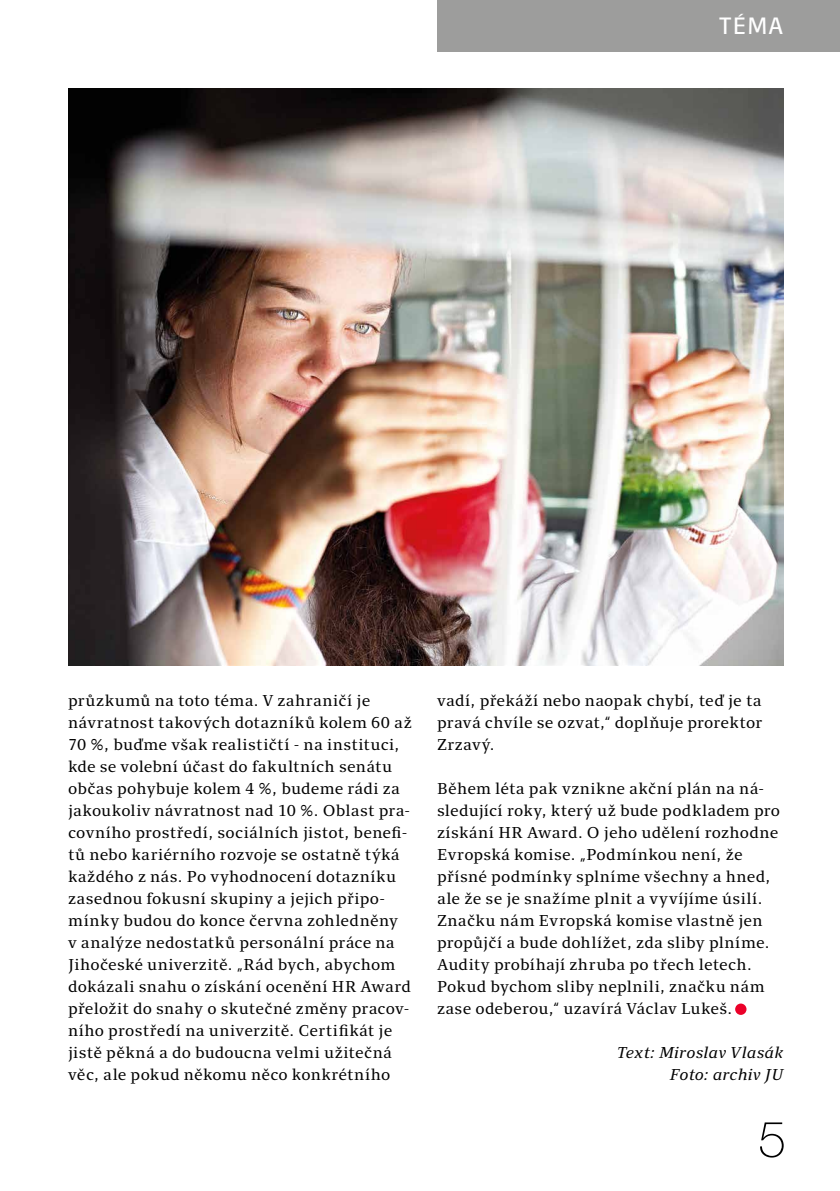
<style>
.page{position:relative;width:840px;height:1191px;background:#fff}
.page>*{position:absolute;margin:0;border:0;box-sizing:border-box;transform-origin:0 0}
.t1{font:100 50px "Helvetica Neue LT Pro";color:#000}
.t2{font:24px "Clara Sans";color:#fff}
.t3{font:16px/22px "Clara Serif";letter-spacing:.02em;color:#000}
.t4{font:italic 16px/22px "Clara Serif";letter-spacing:.015em;color:#000;text-align:right}
</style>
<div class="page">
<div style="left:437px;top:0;width:402px;height:51px;background:#9d9d9c"></div>
<img style="left:68px;top:89px;width:714px;height:577px">
<svg style="left:734px;top:1003px;width:12px;height:12px"></svg>
<h2 class="t2" style="left:718px;top:13px;width:66px">TÉMA</h2>
<p class="t3" style="left:68px;top:690px;width:345px">průzkumů na toto téma. V zahraničí je návratnost takových dotazníků kolem 60 až 70 %, buďme však realističtí - na instituci, kde se volební účast do fakultních senátu občas pohybuje kolem 4 %, budeme rádi za jakoukoliv návratnost nad 10 %. Oblast pra&shy;covního prostředí, sociálních jistot, benefi&shy;tů nebo kariérního rozvoje se ostatně týká každého z nás. Po vyhodnocení dotazníku zasednou fokusní skupiny a jejich připo&shy;mínky budou do konce června zohledněny<br>v analýze nedostatků personální práce na Jihočeské univerzitě. „Rád bych, abychom dokázali snahu o získání ocenění HR Award přeložit do snahy o skutečné změny pracov&shy;ního prostředí na univerzitě. Certifikát je jistě pěkná a do budoucna velmi užitečná věc, ale pokud někomu něco konkrétního</p>
<p class="t3" style="left:437px;top:690px;width:326px;text-align:justify">vadí, překáží nebo naopak chybí, teď je ta pravá chvíle se ozvat,“ doplňuje prorektor Zrzavý.</p>
<p class="t3" style="left:437px;top:778px;width:344px">Během léta pak vznikne akční plán na ná&shy;sledující roky, který už bude podkladem pro získání HR Award. O jeho udělení rozhodne Evropská komise. „Podmínkou není, že přísné podmínky splníme všechny a hned, ale že se je snažíme plnit a vyvíjíme úsilí.<br>Značku nám Evropská komise vlastně jen propůjčí a bude dohlížet, zda sliby plníme.<br>Audity probíhají zhruba po třech letech.<br>Pokud bychom sliby neplnili, značku nám zase odeberou,“ uzavírá Václav Lukeš.</p>
<p class="t4" style="left:616px;top:1042px;width:168px">Text: Miroslav Vlasák<br>Foto: archiv JU</p>
<h1 class="t1" style="left:757px;top:1110px;width:29px">5</h1>
</div>
